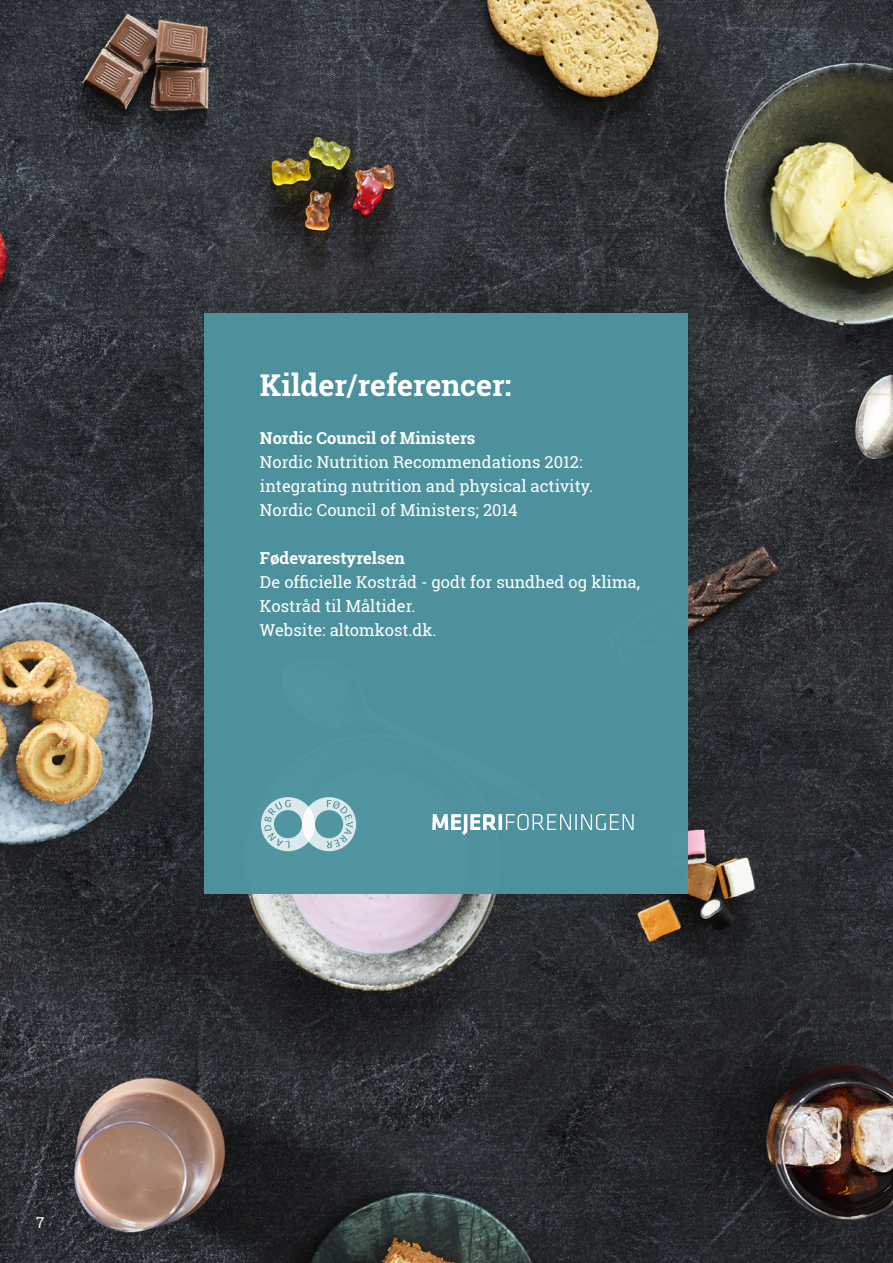
<style>
.page{position:relative;width:893px;height:1263px;background:#fff}
.page>*{position:absolute;margin:0;border:0;box-sizing:border-box;transform-origin:0 0}
.Stor_broed_neg{font:700 30px "Roboto Slab";color:#fff}
.Broedtekst_neg{font:16.5px/24px "Roboto Slab";color:#fff}
.Stor_broed_neg-2{font:700 16.5px "Roboto Slab";color:#fff}
.Broedtekst_neg-2{font:700 16.5px "Roboto Slab";color:#fff}
.t1{font:15px "Roboto Slab";color:#fff}
</style>
<div class="page">
<img style="left:0;top:0;width:893px;height:1263px">
<div style="left:205px;top:314px;width:483px;height:580px;background:#4e94a0"></div>
<svg style="left:261px;top:797px;width:95px;height:54px"></svg>
<svg style="left:432px;top:814px;width:202px;height:21px"></svg>
<p class="Stor_broed_neg" style="left:260px;top:365px;width:253px">Kilder/referencer:</p>
<p class="Stor_broed_neg-2" style="left:260px;top:427px;width:217px">Nordic Council of Ministers</p>
<p class="Broedtekst_neg" style="left:260px;top:450px;width:335px">Nordic Nutrition Recommendations 2012: integrating nutrition and physical activity.<br>Nordic Council of Ministers; 2014</p>
<p class="Broedtekst_neg-2" style="left:260px;top:547px;width:147px">Fødevarestyrelsen</p>
<p class="Broedtekst_neg" style="left:260px;top:570px;width:381px">De officielle Kostråd - godt for sundhed og klima,<br>Kostråd til Måltider.<br>Website: altomkost.dk.</p>
<p class="t1" style="left:36px;top:1212px;width:10px">7</p>
</div>
